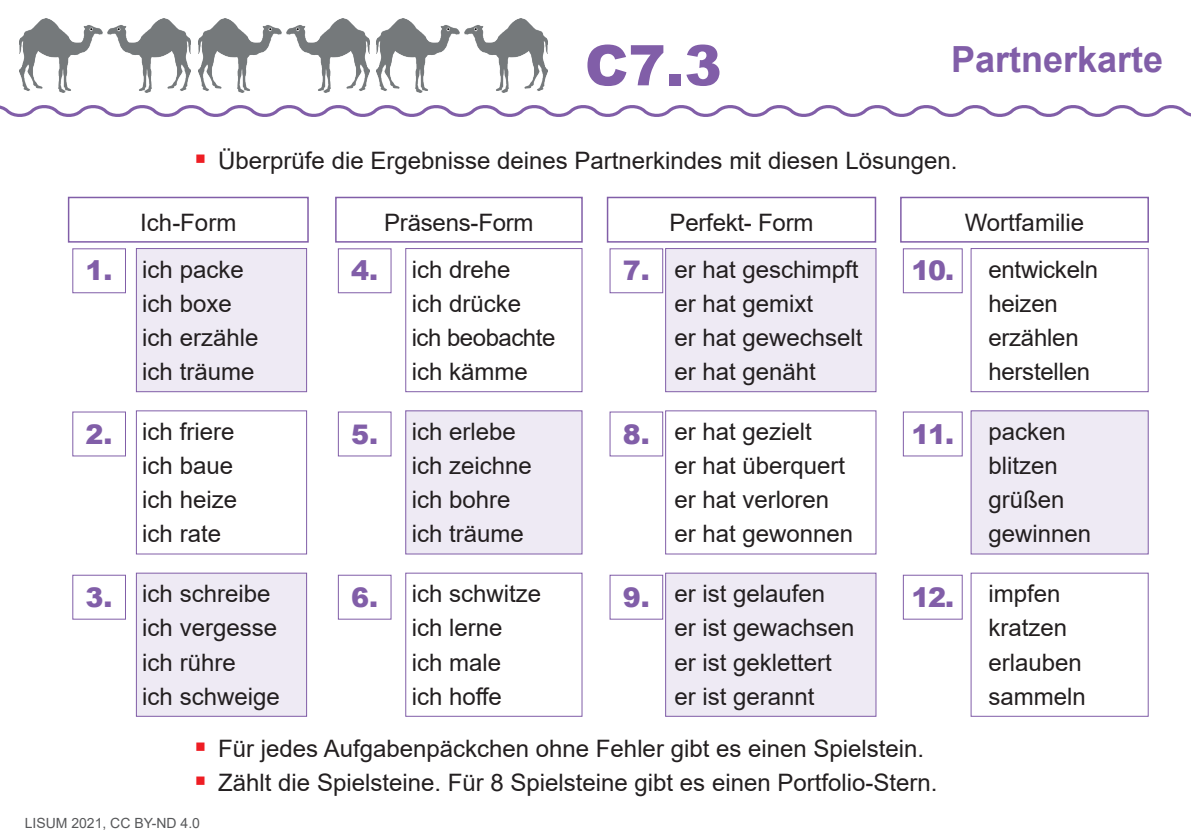
<style>
.page{position:relative;width:1191px;height:840px;background:#fff}
.page>*{position:absolute;margin:0;border:0;box-sizing:border-box;transform-origin:0 0}
.t1{font:900 56px "Arial";color:#815ea8}
.t2{font:700 36px "Arial";color:#815ea8}
.t3{font:900 27px "Arial";color:#815ea8}
.t4{font:24px/34px "Arial";color:#231f20}
.t5{font:14px "Arial";color:#57585a}
</style>
<div class="page">
<svg style="left:0;top:105px;width:1191px;height:12px"></svg>
<img style="left:20px;top:18px;width:82px;height:74px">
<img style="left:199px;top:18px;width:83px;height:74px">
<img style="left:377px;top:18px;width:82px;height:74px">
<img style="left:107px;top:18px;width:83px;height:74px">
<img style="left:287px;top:18px;width:82px;height:74px">
<img style="left:465px;top:18px;width:82px;height:74px">
<div style="left:68px;top:197px;width:241px;height:45px;border:2px solid #815ea8"></div>
<div style="left:136px;top:248px;width:170px;height:143px;background:#eeeaf4"></div>
<div style="left:136px;top:248px;width:171px;height:144px;border:1px solid #815ea8"></div>
<div style="left:405px;top:248px;width:177px;height:144px;border:1px solid #815ea8"></div>
<div style="left:665px;top:248px;width:211px;height:143px;background:#eeeaf4"></div>
<div style="left:665px;top:248px;width:211px;height:144px;border:1px solid #815ea8"></div>
<div style="left:136px;top:410px;width:171px;height:144px;border:1px solid #815ea8"></div>
<div style="left:406px;top:410px;width:176px;height:143px;background:#eeeaf4"></div>
<div style="left:405px;top:410px;width:177px;height:144px;border:1px solid #815ea8"></div>
<div style="left:665px;top:410px;width:211px;height:144px;border:1px solid #815ea8"></div>
<div style="left:136px;top:573px;width:170px;height:142px;background:#eeeaf4"></div>
<div style="left:136px;top:572px;width:171px;height:144px;border:1px solid #815ea8"></div>
<div style="left:405px;top:572px;width:177px;height:144px;border:1px solid #815ea8"></div>
<div style="left:665px;top:573px;width:211px;height:142px;background:#eeeaf4"></div>
<div style="left:665px;top:572px;width:211px;height:144px;border:1px solid #815ea8"></div>
<div style="left:335px;top:197px;width:248px;height:45px;border:2px solid #815ea8"></div>
<div style="left:607px;top:197px;width:269px;height:45px;border:2px solid #815ea8"></div>
<div style="left:72px;top:248px;width:54px;height:45px;border:1px solid #815ea8"></div>
<div style="left:338px;top:248px;width:53px;height:45px;border:1px solid #815ea8"></div>
<div style="left:609px;top:248px;width:54px;height:45px;border:1px solid #815ea8"></div>
<div style="left:970px;top:248px;width:178px;height:144px;border:1px solid #815ea8"></div>
<div style="left:971px;top:410px;width:177px;height:143px;background:#eeeaf4"></div>
<div style="left:970px;top:410px;width:178px;height:144px;border:1px solid #815ea8"></div>
<div style="left:900px;top:197px;width:249px;height:45px;border:2px solid #815ea8"></div>
<div style="left:903px;top:248px;width:59px;height:45px;border:1px solid #815ea8"></div>
<div style="left:903px;top:574px;width:59px;height:45px;border:1px solid #815ea8"></div>
<div style="left:72px;top:411px;width:54px;height:45px;border:1px solid #815ea8"></div>
<div style="left:72px;top:574px;width:54px;height:45px;border:1px solid #815ea8"></div>
<div style="left:338px;top:574px;width:53px;height:45px;border:1px solid #815ea8"></div>
<div style="left:609px;top:574px;width:54px;height:45px;border:1px solid #815ea8"></div>
<h1 class="t1" style="left:585px;top:25px;width:138px">C7.3</h1>
<h2 class="t2" style="left:951px;top:34px;width:214px">Partnerkarte</h2>
<p class="t4" style="left:218px;top:144px;width:741px">Überprüfe die Ergebnisse deines Partnerkindes mit diesen Lösungen.</p>
<p class="t4" style="left:384px;top:205px;width:151px">Präsens-Form</p>
<p class="t4" style="left:669px;top:205px;width:145px">Perfekt- Form</p>
<p class="t4" style="left:964px;top:205px;width:121px">Wortfamilie</p>
<p class="t4" style="left:140px;top:199px;width:105px;line-height:46.6px">Ich-Form ich packe</p>
<p class="t4" style="left:142px;top:286px;width:118px">ich boxe ich erzähle ich träume</p>
<p class="t4" style="left:412px;top:252px;width:145px">ich drehe<br>ich drücke ich beobachte ich kämme</p>
<p class="t4" style="left:674px;top:252px;width:190px">er hat geschimpft er hat gemixt<br>er hat gewechselt er hat genäht</p>
<p class="t3" style="left:86px;top:251px;width:28px">1.</p>
<p class="t3" style="left:351px;top:251px;width:28px">4.</p>
<p class="t3" style="left:623px;top:251px;width:28px">7.</p>
<p class="t4" style="left:988px;top:252px;width:111px">entwickeln heizen erzählen herstellen</p>
<p class="t3" style="left:911px;top:251px;width:44px">10.</p>
<p class="t4" style="left:142px;top:414px;width:96px">ich friere ich baue ich heize ich rate</p>
<p class="t4" style="left:412px;top:414px;width:122px">ich erlebe ich zeichne ich bohre ich träume</p>
<p class="t4" style="left:674px;top:414px;width:180px">er hat gezielt<br>er hat überquert er hat verloren er hat gewonnen</p>
<p class="t4" style="left:142px;top:576px;width:139px">ich schreibe ich vergesse ich rühre<br>ich schweige</p>
<p class="t4" style="left:412px;top:576px;width:131px">ich schwitze ich lerne<br>ich male<br>ich hoffe</p>
<p class="t4" style="left:674px;top:576px;width:182px">er ist gelaufen<br>er ist gewachsen er ist geklettert er ist gerannt</p>
<p class="t3" style="left:86px;top:414px;width:28px">2.</p>
<p class="t3" style="left:351px;top:414px;width:28px">5.</p>
<p class="t3" style="left:623px;top:414px;width:28px">8.</p>
<p class="t3" style="left:86px;top:577px;width:28px">3.</p>
<p class="t3" style="left:351px;top:577px;width:28px">6.</p>
<p class="t3" style="left:623px;top:577px;width:28px">9.</p>
<p class="t3" style="left:911px;top:414px;width:44px">11.</p>
<p class="t3" style="left:911px;top:577px;width:44px">12.</p>
<p class="t5" style="left:25px;top:812px;width:177px">LISUM 2021, CC BY-ND 4.0</p>
<p class="t4" style="left:218px;top:730px;width:720px">Für jedes Aufgabenpäckchen ohne Fehler gibt es einen Spielstein.<br>Zählt die Spielsteine. Für 8 Spielsteine gibt es einen Portfolio-Stern.</p>
<p class="t4" style="left:988px;top:414px;width:104px">packen blitzen grüßen gewinnen</p>
<p class="t4" style="left:988px;top:576px;width:99px">impfen kratzen erlauben sammeln</p>
</div>
